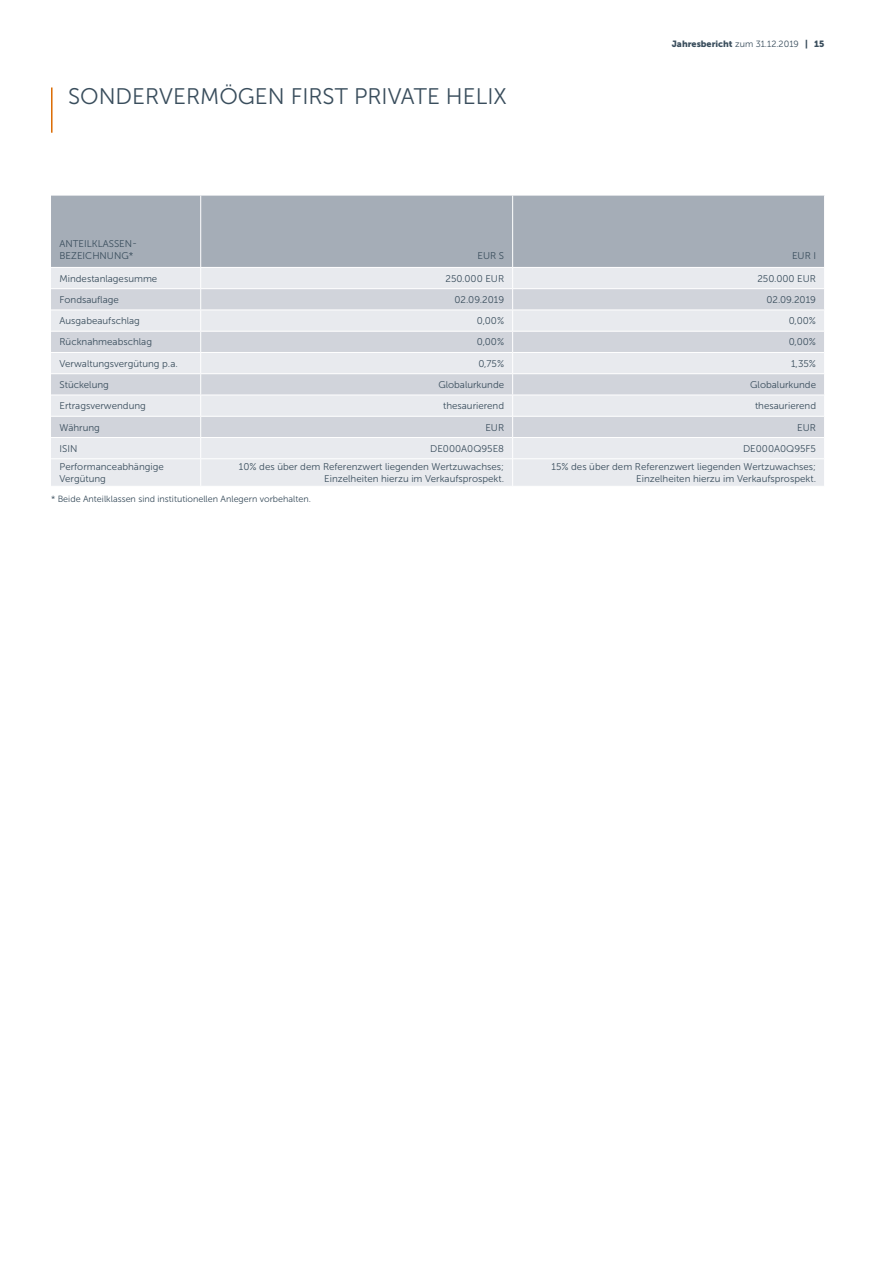
<style>
.page{position:relative;width:893px;height:1263px;background:#fff}
.page>*{position:absolute;margin:0;border:0;box-sizing:border-box;transform-origin:0 0}
.t1{font:22.5px "Museo Sans 300";color:#394d5c}
.t2{font:9.75px/11.7px "Museo Sans 300";color:#394d5c}
.t3{font:9px "Museo Sans 300";color:#394d5c}
.t4{font:9px "Museo Sans 900";color:#394d5c}
.s1{font-family:"Museo Sans 300"}
</style>
<div class="page">
<div style="left:51px;top:196px;width:773px;height:71px;background:#a5adb7"></div>
<div style="left:51px;top:268px;width:773px;height:218px;background:#e8eaee"></div>
<svg style="left:51px;top:289px;width:773px;height:148px;background:#dbdde3"></svg>
<hr style="left:200px;top:196px;width:1px;height:71px;background:#fff">
<hr style="left:51px;top:310px;width:150px;height:1px;background:#fff">
<hr style="left:51px;top:331px;width:150px;height:1px;background:#fff">
<hr style="left:201px;top:331px;width:312px;height:1px;background:#fff">
<hr style="left:513px;top:331px;width:312px;height:1px;background:#fff">
<hr style="left:51px;top:395px;width:150px;height:1px;background:#fff">
<hr style="left:51px;top:416px;width:150px;height:1px;background:#fff">
<hr style="left:201px;top:416px;width:311px;height:1px;background:#fff">
<hr style="left:513px;top:416px;width:311px;height:1px;background:#fff">
<hr style="left:51px;top:437px;width:150px;height:1px;background:#fff">
<hr style="left:201px;top:437px;width:311px;height:1px;background:#fff">
<hr style="left:513px;top:437px;width:311px;height:1px;background:#fff">
<hr style="left:51px;top:458px;width:150px;height:1px;background:#fff">
<hr style="left:201px;top:458px;width:311px;height:1px;background:#fff">
<svg style="left:200px;top:268px;width:1px;height:218px"></svg>
<hr style="left:513px;top:458px;width:311px;height:1px;background:#fff">
<hr style="left:51px;top:288px;width:150px;height:1px;background:#fff">
<hr style="left:201px;top:288px;width:312px;height:1px;background:#fff">
<hr style="left:513px;top:288px;width:312px;height:1px;background:#fff">
<hr style="left:201px;top:310px;width:312px;height:1px;background:#fff">
<hr style="left:513px;top:310px;width:312px;height:1px;background:#fff">
<hr style="left:51px;top:352px;width:150px;height:1px;background:#fff">
<hr style="left:201px;top:352px;width:311px;height:1px;background:#fff">
<hr style="left:513px;top:352px;width:311px;height:1px;background:#fff">
<hr style="left:51px;top:373px;width:150px;height:1px;background:#fff">
<hr style="left:201px;top:373px;width:312px;height:1px;background:#fff">
<hr style="left:513px;top:373px;width:312px;height:1px;background:#fff">
<hr style="left:201px;top:395px;width:312px;height:1px;background:#fff">
<hr style="left:513px;top:395px;width:312px;height:1px;background:#fff">
<hr style="left:512px;top:196px;width:1px;height:71px;background:#fff">
<svg style="left:512px;top:268px;width:1px;height:218px"></svg>
<hr style="left:51px;top:87px;width:2px;height:46px;background:#dc6b02">
<h1 class="t1" style="left:68px;top:84px;width:440px">SONDERVERMÖGEN FIRST PRIVATE HELIX</h1>
<p class="t4" style="left:672px;top:39px;width:154px">Jahresbericht <span class="s1">zum 31.12.2019</span> | 15</p>
<p class="t2" style="left:60px;top:238px;width:79px">ANTEILKLASSEN-<br>BEZEICHNUNG*</p>
<p class="t2" style="left:477px;top:250px;width:28px">EUR S</p>
<p class="t2" style="left:792px;top:250px;width:26px">EUR I</p>
<p class="t2" style="left:60px;top:273px;width:99px">Mindestanlagesumme</p>
<p class="t2" style="left:445px;top:273px;width:60px">250.000 EUR</p>
<p class="t2" style="left:757px;top:273px;width:60px">250.000 EUR</p>
<p class="t2" style="left:60px;top:294px;width:61px">Fondsauflage</p>
<p class="t2" style="left:454px;top:294px;width:51px">02.09.2019</p>
<p class="t2" style="left:766px;top:294px;width:51px">02.09.2019</p>
<p class="t2" style="left:60px;top:315px;width:82px">Ausgabeaufschlag</p>
<p class="t2" style="left:477px;top:315px;width:29px">0,00%</p>
<p class="t2" style="left:789px;top:315px;width:29px">0,00%</p>
<p class="t2" style="left:60px;top:336px;width:94px">Rücknahmeabschlag</p>
<p class="t2" style="left:477px;top:336px;width:29px">0,00%</p>
<p class="t2" style="left:789px;top:336px;width:29px">0,00%</p>
<p class="t2" style="left:60px;top:358px;width:120px">Verwaltungsvergütung p.a.</p>
<p class="t2" style="left:478px;top:358px;width:27px">0,75%</p>
<p class="t2" style="left:791px;top:358px;width:26px">1,35%</p>
<p class="t2" style="left:60px;top:379px;width:51px">Stückelung</p>
<p class="t2" style="left:438px;top:379px;width:67px">Globalurkunde</p>
<p class="t2" style="left:750px;top:379px;width:67px">Globalurkunde</p>
<p class="t2" style="left:60px;top:400px;width:88px">Ertragsverwendung</p>
<p class="t2" style="left:443px;top:400px;width:63px">thesaurierend</p>
<p class="t2" style="left:755px;top:400px;width:63px">thesaurierend</p>
<p class="t2" style="left:60px;top:421px;width:42px">Währung</p>
<p class="t2" style="left:485px;top:421px;width:20px">EUR</p>
<p class="t2" style="left:797px;top:421px;width:20px">EUR</p>
<p class="t2" style="left:60px;top:443px;width:19px">ISIN</p>
<p class="t2" style="left:430px;top:443px;width:75px">DE000A0Q95E8</p>
<p class="t2" style="left:743px;top:443px;width:74px">DE000A0Q95F5</p>
<p class="t2" style="left:60px;top:461px;width:106px">Performanceabhängige<br>Vergütung</p>
<p class="t2" style="left:239px;top:461px;width:267px;text-align:right">10% des über dem Referenzwert liegenden Wertzuwachses;<br>Einzelheiten hierzu im Verkaufsprospekt.</p>
<p class="t2" style="left:551px;top:461px;width:266px;text-align:right">15% des über dem Referenzwert liegenden Wertzuwachses;<br>Einzelheiten hierzu im Verkaufsprospekt.</p>
<p class="t3" style="left:51px;top:494px;width:262px">* Beide Anteilklassen sind institutionellen Anlegern vorbehalten.</p>
</div>
